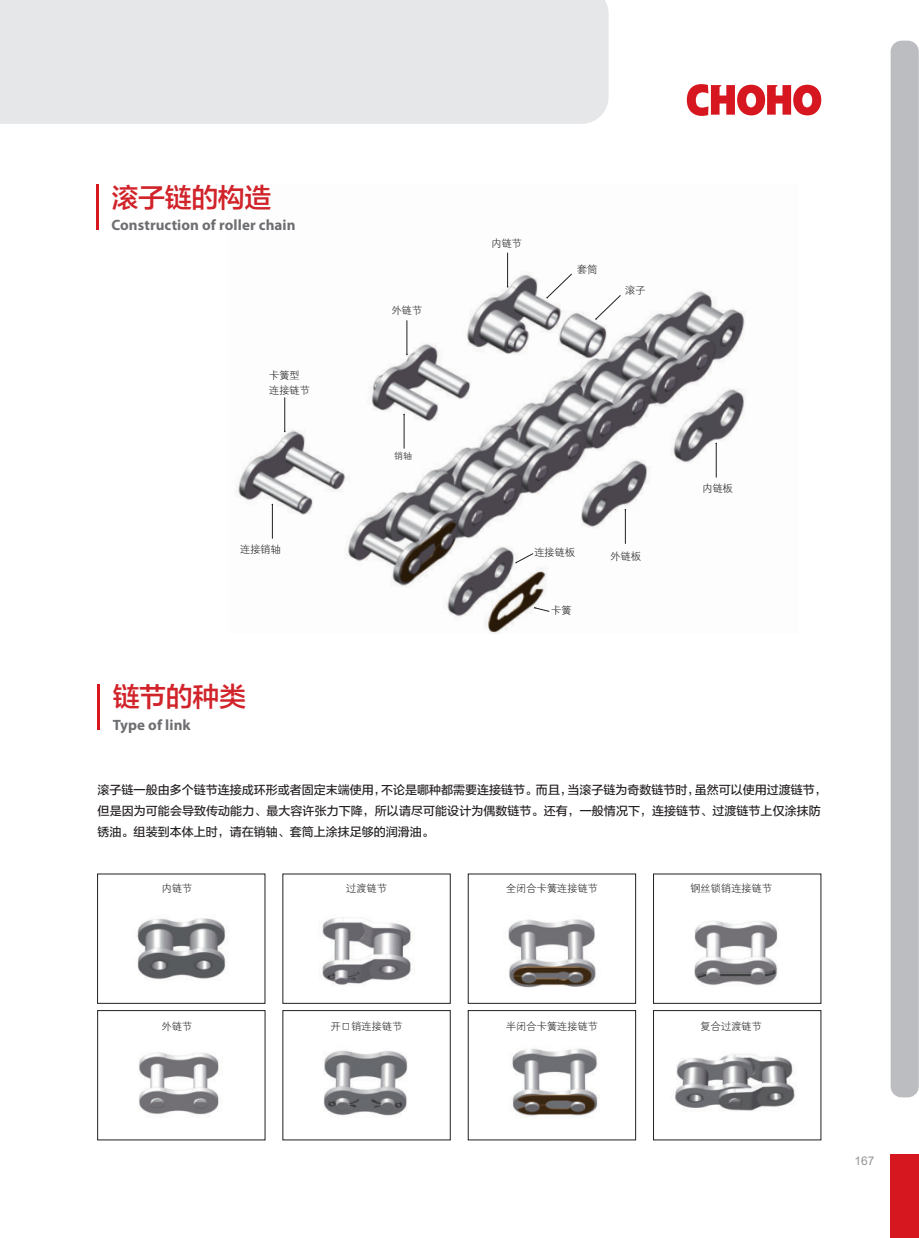
<style>
.page{position:relative;width:919px;height:1238px;background:#fff}
.page>*{position:absolute;margin:0;border:0;box-sizing:border-box;transform-origin:0 0}
.t1{font:27px "FZLTZHK GBK1 0";letter-spacing:-.015em;color:#d1232a}
.t2{font:700 15px "Myriad Pro";letter-spacing:.005em;color:#6d6e71}
.t3{font:12px/21px "FZLTZHUNHK GBK1 0";color:#231f20}
.t4{font:12px "Arial";color:#939598}
.t5{font:10.5px/15px "FZXH1 JW GB1 0";letter-spacing:-.025em;color:#231f20}
.t6{font:9px "FZXH1 JW GB1 0";color:#231f20}
</style>
<div class="page">
<div style="left:890px;top:41px;width:28px;height:1056px;background:#bcbdc0;border-radius:11px"></div>
<div style="left:0;top:0;width:608px;height:124px;background:#e6e7e9"></div>
<svg style="left:686px;top:84px;width:135px;height:32px"></svg>
<img style="left:137px;top:918px;width:91px;height:62px">
<img style="left:238px;top:252px;width:508px;height:382px">
<img style="left:508px;top:919px;width:88px;height:69px">
<img style="left:510px;top:1048px;width:88px;height:69px">
<div style="left:468px;top:1010px;width:167px;height:130px;border:1px solid #231f20"></div>
<img style="left:674px;top:1053px;width:122px;height:58px">
<div style="left:653px;top:1010px;width:168px;height:130px;border:1px solid #231f20"></div>
<img style="left:138px;top:1052px;width:84px;height:65px">
<div style="left:97px;top:1010px;width:168px;height:130px;border:1px solid #231f20"></div>
<img style="left:323px;top:1050px;width:85px;height:66px">
<img style="left:319px;top:917px;width:94px;height:68px">
<img style="left:694px;top:921px;width:84px;height:65px">
<hr style="left:284px;top:397px;width:1px;height:34px;background:#231f20">
<hr style="left:406px;top:320px;width:1px;height:34px;background:#231f20">
<hr style="left:507px;top:253px;width:1px;height:34px;background:#231f20">
<svg style="left:546px;top:273px;width:26px;height:25px"></svg>
<svg style="left:595px;top:295px;width:26px;height:25px"></svg>
<svg style="left:515px;top:553px;width:18px;height:10px"></svg>
<svg style="left:534px;top:607px;width:15px;height:5px"></svg>
<hr style="left:404px;top:414px;width:1px;height:34px;background:#231f20">
<hr style="left:625px;top:509px;width:1px;height:35px;background:#231f20">
<hr style="left:716px;top:443px;width:1px;height:34px;background:#231f20">
<hr style="left:272px;top:504px;width:1px;height:34px;background:#231f20">
<div style="left:890px;top:1154px;width:28px;height:83px;background:#d7171f"></div>
<hr style="left:96px;top:184px;width:3px;height:46px;background:#d7171f">
<hr style="left:98px;top:684px;width:2px;height:45px;background:#d7171f">
<h1 class="t1" style="left:111px;top:183px;width:161px">滚子链的构造</h1>
<p class="t2" style="left:111px;top:219px;width:185px">Construction of roller chain</p>
<p class="t5" style="left:269px;top:367px;width:43px">卡簧型连接链节</p>
<p class="t5" style="left:240px;top:542px;width:43px">连接销轴</p>
<h1 class="t1" style="left:113px;top:682px;width:135px">链节的种类</h1>
<p class="t2" style="left:113px;top:718px;width:79px">Type of link</p>
<p class="t5" style="left:391px;top:303px;width:32px">外链节</p>
<p class="t6" style="left:394px;top:450px;width:19px">销轴</p>
<p class="t5" style="left:491px;top:236px;width:32px">内链节</p>
<p class="t5" style="left:576px;top:262px;width:22px">套筒</p>
<p class="t5" style="left:625px;top:283px;width:22px">滚子</p>
<p class="t5" style="left:534px;top:545px;width:43px">连接链板</p>
<p class="t5" style="left:610px;top:548px;width:32px">外链板</p>
<p class="t5" style="left:551px;top:602px;width:22px">卡簧</p>
<p class="t5" style="left:702px;top:481px;width:32px">内链板</p>
<p class="t3" style="left:98px;top:779px;width:730px">滚子链一般由多个链节连接成环形或者固定末端使用，不论是哪种都需要连接链节。而且，当滚子链为奇数链节时，虽然可以使用过渡链节，但是因为可能会导致传动能力、最大容许张力下降，所以请尽可能设计为偶数链节。还有，一般情况下，连接链节、过渡链节上仅涂抹防锈油。组装到本体上时，请在销轴、套筒上涂抹足够的润滑油。</p>
<p class="t5" style="left:161px;top:881px;width:32px">内链节</p>
<p class="t5" style="left:346px;top:881px;width:43px">过渡链节</p>
<p class="t5" style="left:505px;top:881px;width:94px">全闭合卡簧连接链节</p>
<p class="t5" style="left:690px;top:881px;width:84px">钢丝锁销连接链节</p>
<p class="t5" style="left:161px;top:1019px;width:32px">外链节</p>
<p class="t5" style="left:330px;top:1019px;width:73px">开口销连接链节</p>
<p class="t5" style="left:505px;top:1019px;width:94px">半闭合卡簧连接链节</p>
<p class="t5" style="left:700px;top:1019px;width:63px">复合过渡链节</p>
<p class="t4" style="left:854px;top:1153px;width:22px">167</p>
</div>
